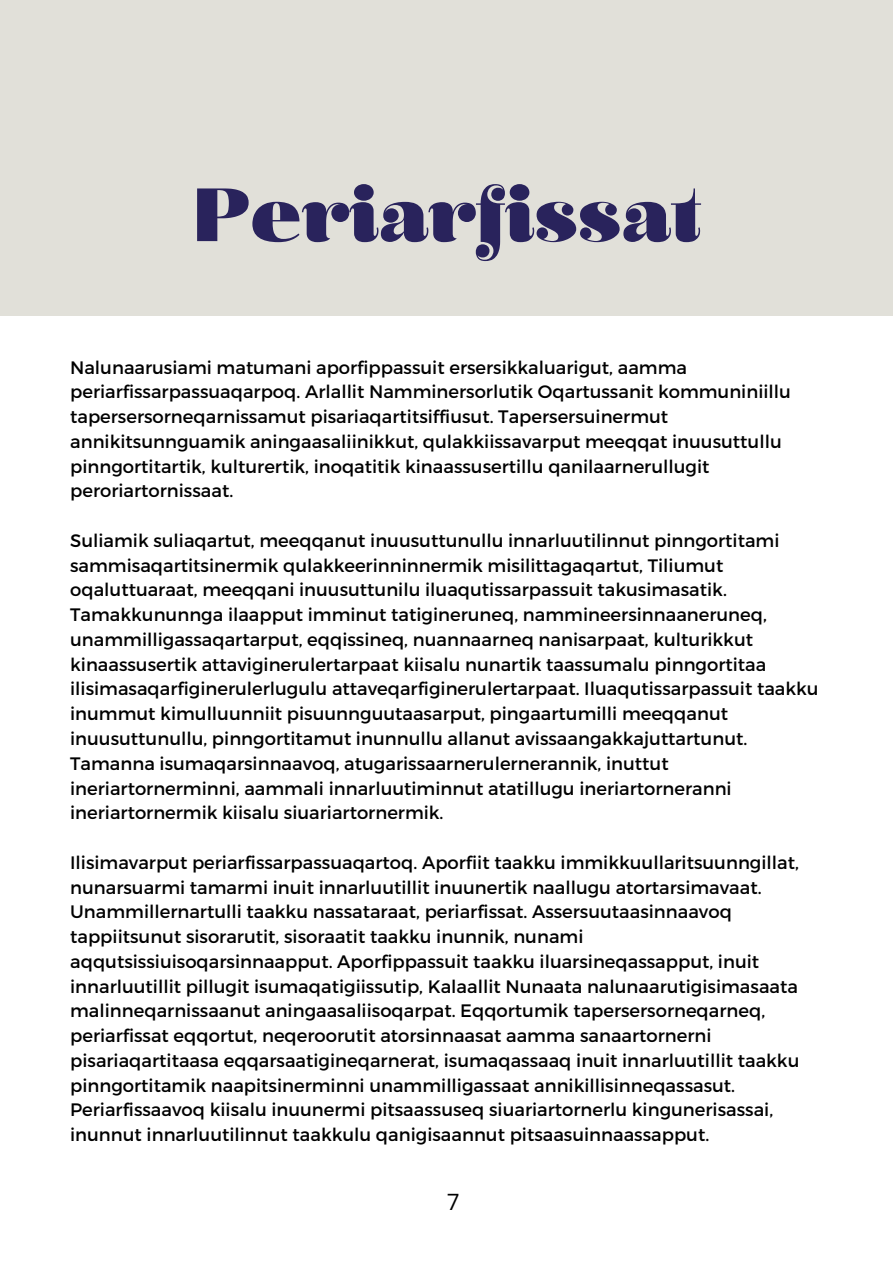
<style>
.page{position:relative;width:893px;height:1264px;background:#fff}
.page>*{position:absolute;margin:0;border:0;box-sizing:border-box;transform-origin:0 0}
.t1{font:94.95px "Olivia";color:#29235c}
.t2{font:22.5px "Open Sans";color:#000}
.t3{font:18px/24.8px "Montserrat";color:#000}
</style>
<div class="page">
<div style="left:0;top:0;width:892px;height:315px;background:#e1e0d9"></div>
<p class="t1" style="left:192px;top:166px;width:510px">Periarfissat</p>
<h1 class="t3" style="left:70px;top:354px;width:722px">Nalunaarusiami matumani aporfippassuit ersersikkaluarigut, aamma periarfissarpassuaqarpoq. Arlallit Namminersorlutik Oqartussanit kommuniniillu tapersersorneqarnissamut pisariaqartitsiffiusut. Tapersersuinermut annikitsunnguamik aningaasaliinikkut, qulakkiissavarput meeqqat inuusuttullu pinngortitartik, kulturertik, inoqatitik kinaassusertillu qanilaarnerullugit peroriartornissaat.</h1>
<p class="t3" style="left:70px;top:527px;width:750px">Suliamik suliaqartut, meeqqanut inuusuttunullu innarluutilinnut pinngortitami sammisaqartitsinermik qulakkeerinninnermik misilittagaqartut, Tiliumut oqaluttuaraat, meeqqani inuusuttunilu iluaqutissarpassuit takusimasatik.<br>Tamakkununnga ilaapput imminut tatigineruneq, nammineersinnaaneruneq, unammilligassaqartarput, eqqissineq, nuannaarneq nanisarpaat, kulturikkut kinaassusertik attaviginerulertarpaat kiisalu nunartik taassumalu pinngortitaa ilisimasaqarfiginerulerlugulu attaveqarfiginerulertarpaat. Iluaqutissarpassuit taakku inummut kimulluunniit pisuunnguutaasarput, pingaartumilli meeqqanut inuusuttunullu, pinngortitamut inunnullu allanut avissaangakkajuttartunut.<br>Tamanna isumaqarsinnaavoq, atugarissaarnerulernerannik, inuttut ineriartornerminni, aammali innarluutiminnut atatillugu ineriartorneranni ineriartornermik kiisalu siuariartornermik.</p>
<p class="t3" style="left:70px;top:849px;width:730px">Ilisimavarput periarfissarpassuaqartoq. Aporfiit taakku immikkuullaritsuunngillat, nunarsuarmi tamarmi inuit innarluutillit inuunertik naallugu atortarsimavaat.<br>Unammillernartulli taakku nassataraat, periarfissat. Assersuutaasinnaavoq tappiitsunut sisorarutit, sisoraatit taakku inunnik, nunami aqqutsissiuisoqarsinnaapput. Aporfippassuit taakku iluarsineqassapput, inuit innarluutillit pillugit isumaqatigiissutip, Kalaallit Nunaata nalunaarutigisimasaata malinneqarnissaanut aningaasaliisoqarpat. Eqqortumik tapersersorneqarneq, periarfissat eqqortut, neqeroorutit atorsinnaasat aamma sanaartornerni pisariaqartitaasa eqqarsaatigineqarnerat, isumaqassaaq inuit innarluutillit taakku pinngortitamik naapitsinerminni unammilligassaat annikillisinneqassasut.<br>Periarfissaavoq kiisalu inuunermi pitsaassuseq siuariartornerlu kingunerisassai, inunnut innarluutilinnut taakkulu qanigisaannut pitsaasuinnaassapput.</p>
<p class="t2" style="left:446px;top:1185px;width:14px">7</p>
</div>
